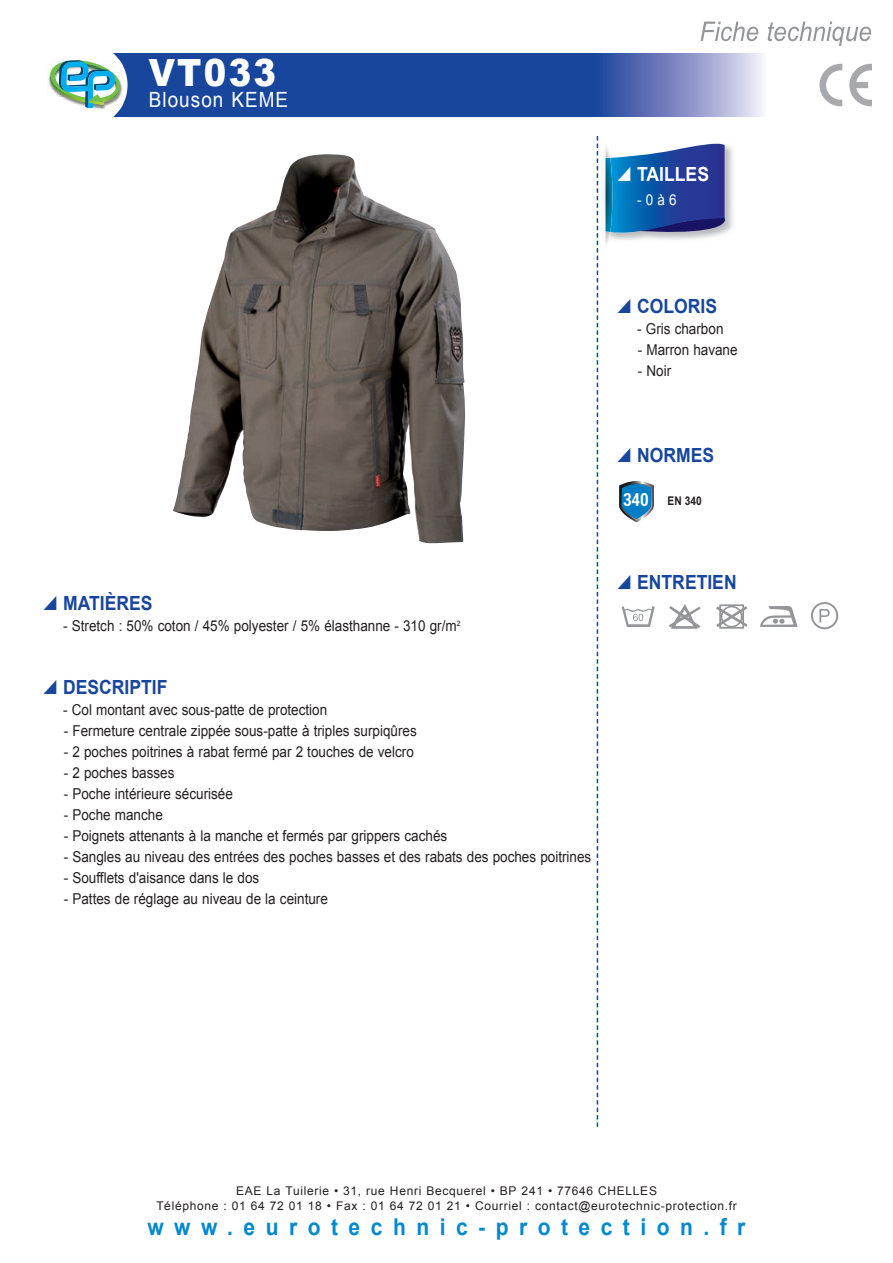
<style>
.page{position:relative;width:893px;height:1263px;background:#fff}
.page>*{position:absolute;margin:0;border:0;box-sizing:border-box;transform-origin:0 0}
.t1{font:900 37.5px "Arial";color:#fff;scale:.9 1}
.t2{font:700 23.1px "Arial";letter-spacing:.5em;color:#0089cf;scale:.91 1}
.t3{font:21px "Arial";letter-spacing:.055em;color:#fff;scale:.9 1}
.t4{font:700 19.5px "Arial";color:#18469d;scale:.9 1}
.t5{font:700 19.5px "Arial";color:#fff;scale:.9 1}
.t6{font:15px "Arial";color:#231f20;scale:.9 1}
.t7{font:15px "Arial";color:#fff;scale:.9 1}
.t8{font:12px/15px "Arial";letter-spacing:.055em;color:#231f20;text-align:center}
.t9{font:700 12px "Arial";color:#231f20;scale:.85 1}
.s1{font-family:"Roboto";font-stretch:condensed;font-size:18.15px;color:#fff}
</style>
<div class="page">
<img style="left:173px;top:157px;width:292px;height:386px">
<div style="left:68px;top:53px;width:532px;height:64px;background:#18469d"></div>
<div style="left:595px;top:53px;width:170px;height:64px;background:linear-gradient(to right,#1a3b98,#ede7f4)"></div>
<div style="left:43px;top:43px;width:85px;height:85px;background:#fff;border-radius:50%"></div>
<img style="left:48px;top:62px;width:75px;height:48px">
<svg style="left:50px;top:60px;width:71px;height:48px"></svg>
<svg style="left:701px;top:22px;width:119px;height:19px"></svg>
<svg style="left:819px;top:64px;width:23px;height:42px"></svg>
<svg style="left:849px;top:64px;width:23px;height:42px"></svg>
<svg style="left:760px;top:606px;width:38px;height:21px"></svg>
<svg style="left:811px;top:602px;width:27px;height:27px"></svg>
<svg style="left:596px;top:136px;width:151px;height:991px"></svg>
<h1 class="t1" style="left:149px;top:45px;width:143px">VT033</h1>
<h3 class="t3" style="left:149px;top:88px;width:156px">Blouson KEME</h3>
<h3 class="t5" style="left:637px;top:163px;width:81px">TAILLES</h3>
<p class="t7" style="left:637px;top:191px;width:45px">- 0 à 6</p>
<h3 class="t4" style="left:63px;top:593px;width:101px">MATIÈRES</h3>
<p class="t6" style="left:63px;top:618px;width:443px">- Stretch : 50% coton / 45% polyester / 5% élasthanne - 310 gr/m<sup>2</sup></p>
<h3 class="t4" style="left:63px;top:677px;width:117px">DESCRIPTIF</h3>
<p class="t6" style="left:63px;top:702px;width:295px">- Col montant avec sous-patte de protection</p>
<p class="t6" style="left:64px;top:723px;width:394px">- Fermeture centrale zippée sous-patte à triples surpiqûres</p>
<p class="t6" style="left:64px;top:744px;width:390px">- 2 poches poitrines à rabat fermé par 2 touches de velcro</p>
<p class="t6" style="left:64px;top:765px;width:124px">- 2 poches basses</p>
<p class="t6" style="left:64px;top:786px;width:189px">- Poche intérieure sécurisée</p>
<p class="t6" style="left:64px;top:807px;width:112px">- Poche manche</p>
<p class="t6" style="left:64px;top:828px;width:428px">- Poignets attenants à la manche et fermés par grippers cachés</p>
<p class="t6" style="left:64px;top:849px;width:588px">- Sangles au niveau des entrées des poches basses et des rabats des poches poitrines</p>
<p class="t6" style="left:64px;top:870px;width:219px">- Soufflets d'aisance dans le dos</p>
<p class="t6" style="left:64px;top:891px;width:295px">- Pattes de réglage au niveau de la ceinture</p>
<h3 class="t4" style="left:637px;top:295px;width:90px">COLORIS</h3>
<p class="t6" style="left:637px;top:320px;width:97px">- Gris charbon</p>
<p class="t6" style="left:638px;top:341px;width:112px">- Marron havane</p>
<p class="t6" style="left:638px;top:362px;width:39px">- Noir</p>
<h3 class="t4" style="left:637px;top:444px;width:87px">NORMES</h3>
<p class="t9" style="left:623px;top:494px;width:94px"><span class="s1">340</span> EN 340</p>
<h3 class="t4" style="left:637px;top:571px;width:112px">ENTRETIEN</h3>
<p class="t8" style="left:156px;top:1183px;width:582px">EAE La Tuilerie • 31, rue Henri Becquerel • BP 241 • 77646 CHELLES<br>Téléphone : 01 64 72 01 18 • Fax : 01 64 72 01 21 • Courriel : contact@eurotechnic-protection.fr</p>
<h2 class="t2" style="left:147px;top:1214px;width:659px">www.eurotechnic-protection.fr</h2>
</div>
